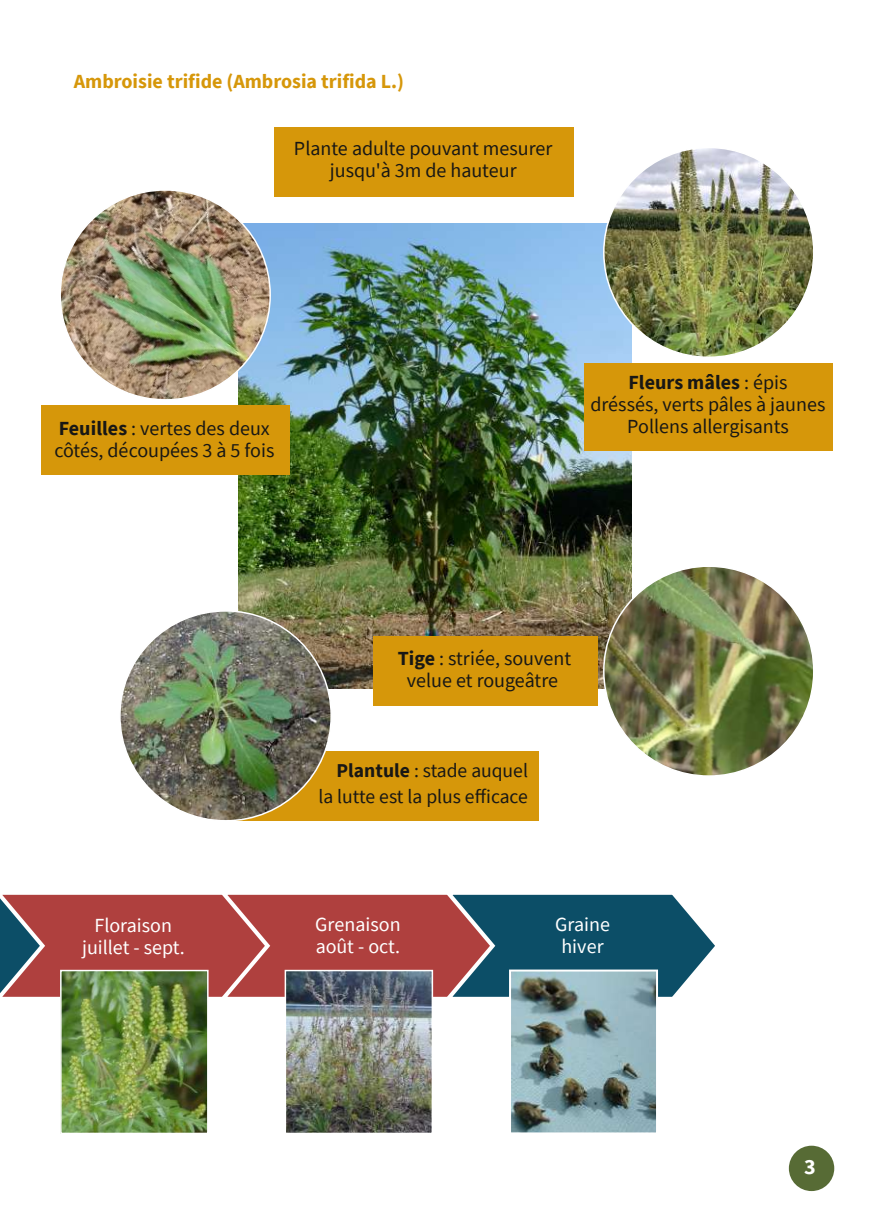
<style>
.page{position:relative;width:874px;height:1225px;background:#fff}
.page>*{position:absolute;margin:0;border:0;box-sizing:border-box;transform-origin:0 0}
.t1{font:700 22px "Source Sans Pro";color:#fff}
.t2{font:20px/22px "Source Sans Pro";letter-spacing:-.005em;color:#181715;text-align:center}
.t3{font:20px/22px "Source Sans Pro";color:#fff;text-align:center}
.t4{font:700 20px "Source Sans Pro";letter-spacing:-.005em;color:#d6970a}
.t5{font:19.6px/25.2px "Source Sans Pro";letter-spacing:-.005em;color:#181715;text-align:right}
.s1{font-weight:700}
</style>
<div class="page">
<div style="left:788px;top:1145px;width:45px;height:46px;background:#576b35;border-radius:50%"></div>
<svg style="left:0;top:894px;width:715px;height:103px;background:#7d5259"></svg>
<img style="left:63px;top:972px;width:142px;height:159px">
<div style="left:60px;top:969px;width:148px;height:165px;border:2px solid #fff"></div>
<img style="left:287px;top:972px;width:143px;height:159px">
<div style="left:284px;top:969px;width:149px;height:165px;border:2px solid #fff"></div>
<img style="left:512px;top:972px;width:142px;height:159px">
<div style="left:509px;top:969px;width:148px;height:165px;border:2px solid #fff"></div>
<img style="left:239px;top:223px;width:392px;height:466px">
<div style="left:373px;top:636px;width:224px;height:70px;background:#d6970a"></div>
<img style="left:603px;top:566px;width:210px;height:210px;border-radius:50%">
<div style="left:225px;top:751px;width:314px;height:69px;background:#d6970a"></div>
<img style="left:120px;top:611px;width:211px;height:210px;border-radius:50%">
<img style="left:604px;top:148px;width:209px;height:209px;border-radius:50%">
<div style="left:584px;top:363px;width:248px;height:87px;background:#d6970a"></div>
<img style="left:60px;top:190px;width:210px;height:210px;border-radius:50%">
<div style="left:41px;top:405px;width:248px;height:70px;background:#d6970a"></div>
<div style="left:275px;top:127px;width:298px;height:70px;background:#d6970a"></div>
<p class="t4" style="left:74px;top:69px;width:332px">Ambroisie trifide (Ambrosia trifida L.)</p>
<p class="t2" style="left:294px;top:137px;width:260px">Plante adulte pouvant mesurer jusqu'à 3m de hauteur</p>
<p class="t2" style="left:590px;top:371px;width:236px"><span class="s1">Fleurs mâles</span> : épis<br>dréssés, verts pâles à jaunes</p>
<p class="t2" style="left:59px;top:417px;width:212px"><span class="s1">Feuilles</span> : vertes des deux</p>
<p class="t2" style="left:627px;top:415px;width:163px">Pollens allergisants</p>
<p class="t2" style="left:54px;top:439px;width:221px">côtés, découpées 3 à 5 fois</p>
<p class="t2" style="left:397px;top:646px;width:175px"><span class="s1">Tige</span> : striée, souvent velue et rougeâtre</p>
<p class="t5" style="left:318px;top:758px;width:211px"><span class="s1">Plantule</span> : stade auquel la lutte est la plus efficace</p>
<p class="t3" style="left:82px;top:913px;width:104px">Floraison juillet - sept.</p>
<p class="t3" style="left:315px;top:913px;width:87px;text-align:left">Grenaison août - oct.</p>
<p class="t3" style="left:554px;top:913px;width:56px">Graine hiver</p>
<p class="t1" style="left:803px;top:1152px;width:13px">3</p>
</div>
